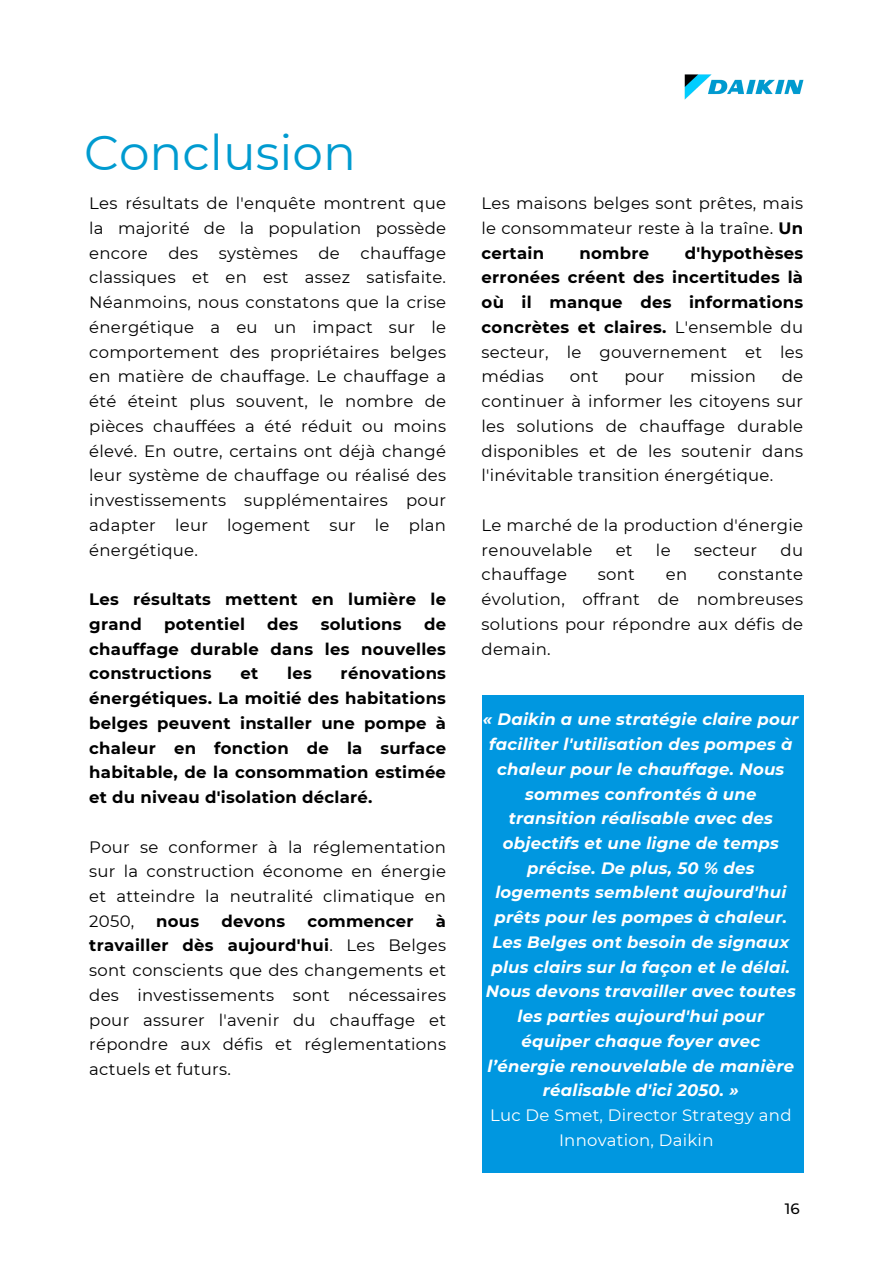
<style>
.page{position:relative;width:893px;height:1264px;background:#fff}
.page>*{position:absolute;margin:0;border:0;box-sizing:border-box;transform-origin:0 0}
.t1{font:48.6px "Montserrat";color:#009bd0}
.t2{font:16.5px/24.8px "Montserrat";letter-spacing:.015em;color:#000;text-align:justify}
.t3{font:700 16.5px/24.8px "Montserrat";letter-spacing:.015em;color:#000;text-align:justify}
.t4{font:italic 700 16.5px/24.8px "Montserrat";letter-spacing:.015em;color:#fff;text-align:center}
.t5{font:16.5px/24.8px "Montserrat";letter-spacing:.015em;color:#fff;text-align:center}
.t6{font:500 15px "Montserrat";color:#000}
.s1{font-weight:700}
.s2{font-weight:400}
</style>
<div class="page">
<img style="left:685px;top:74px;width:118px;height:26px">
<div style="left:481px;top:695px;width:322px;height:478px;background:#0097e0"></div>
<p class="t1" style="left:84px;top:123px;width:273px">Conclusion</p>
<p class="t2" style="left:89px;top:191px;width:358px">Les résultats de l'enquête montrent que la majorité de la population possède encore</p>
<p class="t2" style="left:89px;top:240px;width:358px;text-indent:271px">chauffage classiques et en est assez satisfaite.<br>Néanmoins, nous constatons que la crise énergétique a eu un impact sur le comportement des propriétaires belges en matière de chauffage. Le chauffage a été éteint plus souvent, le nombre de pièces chauffées a été réduit ou moins élevé. En outre, certains ont déjà changé leur système de chauffage ou réalisé des investissements supplémentaires pour adapter leur logement sur le plan énergétique.</p>
<p class="t3" style="left:89px;top:587px;width:358px">Les résultats mettent en lumière le grand</p>
<p class="t2" style="left:168px;top:240px;width:31px">des</p>
<p class="t2" style="left:219px;top:240px;width:81px">systèmes</p>
<p class="t2" style="left:318px;top:240px;width:23px">de</p>
<p class="t3" style="left:164px;top:611px;width:82px">potentiel</p>
<p class="t3" style="left:267px;top:611px;width:33px">des</p>
<p class="t3" style="left:320px;top:611px;width:82px">solutions</p>
<p class="t3" style="left:89px;top:611px;width:358px;text-indent:335px">de chauffage durable dans les nouvelles constructions</p>
<p class="t3" style="left:89px;top:661px;width:358px;text-indent:251px">rénovations énergétiques. La moitié des habitations belges peuvent installer une pompe à chaleur en fonction de la surface habitable, de la consommation estimée et du niveau d'isolation déclaré.</p>
<p class="t2" style="left:89px;top:834px;width:358px">Pour se conformer à la réglementation sur la construction économe en énergie et atteindre la neutralité climatique en 2050,</p>
<p class="t3" style="left:240px;top:661px;width:19px">et</p>
<p class="t3" style="left:287px;top:661px;width:26px">les</p>
<p class="t2" style="left:89px;top:908px;width:358px;text-indent:346px"><span class="s1">à travailler dès aujourd'hui</span>. Les Belges sont conscients que des changements et des investissements sont nécessaires pour assurer l'avenir du chauffage et répondre aux défis et réglementations actuels et futurs.</p>
<p class="t3" style="left:156px;top:908px;width:45px">nous</p>
<p class="t3" style="left:221px;top:908px;width:65px">devons</p>
<p class="t3" style="left:307px;top:908px;width:108px">commencer</p>
<p class="t2" style="left:481px;top:191px;width:323px">Les maisons belges sont prêtes, mais le consommateur reste à la traîne. <span class="s1">Un certain</span></p>
<p class="t3" style="left:481px;top:240px;width:323px;text-indent:203px">d'hypothèses erronées créent des incertitudes là où il manque des informations concrètes et claires. <span class="s2">L'ensemble du secteur, le gouvernement et les médias</span></p>
<p class="t3" style="left:579px;top:240px;width:71px">nombre</p>
<p class="t2" style="left:481px;top:364px;width:323px;text-indent:300px">de continuer à informer les citoyens sur les solutions de chauffage durable disponibles et de les soutenir dans l'inévitable transition énergétique.</p>
<p class="t2" style="left:481px;top:512px;width:323px">Le marché de la production d'énergie renouvelable</p>
<p class="t2" style="left:569px;top:364px;width:30px">ont</p>
<p class="t2" style="left:624px;top:364px;width:41px">pour</p>
<p class="t2" style="left:690px;top:364px;width:67px">mission</p>
<p class="t2" style="left:615px;top:537px;width:18px">et</p>
<p class="t2" style="left:656px;top:537px;width:16px">le</p>
<p class="t2" style="left:694px;top:537px;width:65px">secteur</p>
<p class="t2" style="left:780px;top:537px;width:24px">du</p>
<p class="t2" style="left:481px;top:562px;width:87px">chauffage</p>
<p class="t2" style="left:598px;top:562px;width:39px">sont</p>
<p class="t2" style="left:665px;top:562px;width:23px">en</p>
<p class="t2" style="left:481px;top:562px;width:323px;text-indent:236px">constante évolution, offrant de nombreuses solutions pour répondre aux défis de demain.</p>
<p class="t4" style="left:483px;top:707px;width:317px">« Daikin a une stratégie claire pour faciliter l'utilisation des pompes à chaleur pour le chauffage. Nous sommes confrontés à une transition réalisable avec des objectifs et une ligne de temps précise. De plus, 50 % des logements semblent aujourd'hui prêts pour les pompes à chaleur.<br>Les Belges ont besoin de signaux plus clairs sur la façon et le délai.<br>Nous devons travailler avec toutes les parties aujourd'hui pour équiper chaque foyer avec l’énergie renouvelable de manière réalisable d'ici 2050. »</p>
<p class="t5" style="left:490px;top:1102px;width:303px">Luc De Smet, Director Strategy and<br>Innovation, Daikin</p>
<p class="t6" style="left:784px;top:1199px;width:16px">16</p>
</div>
